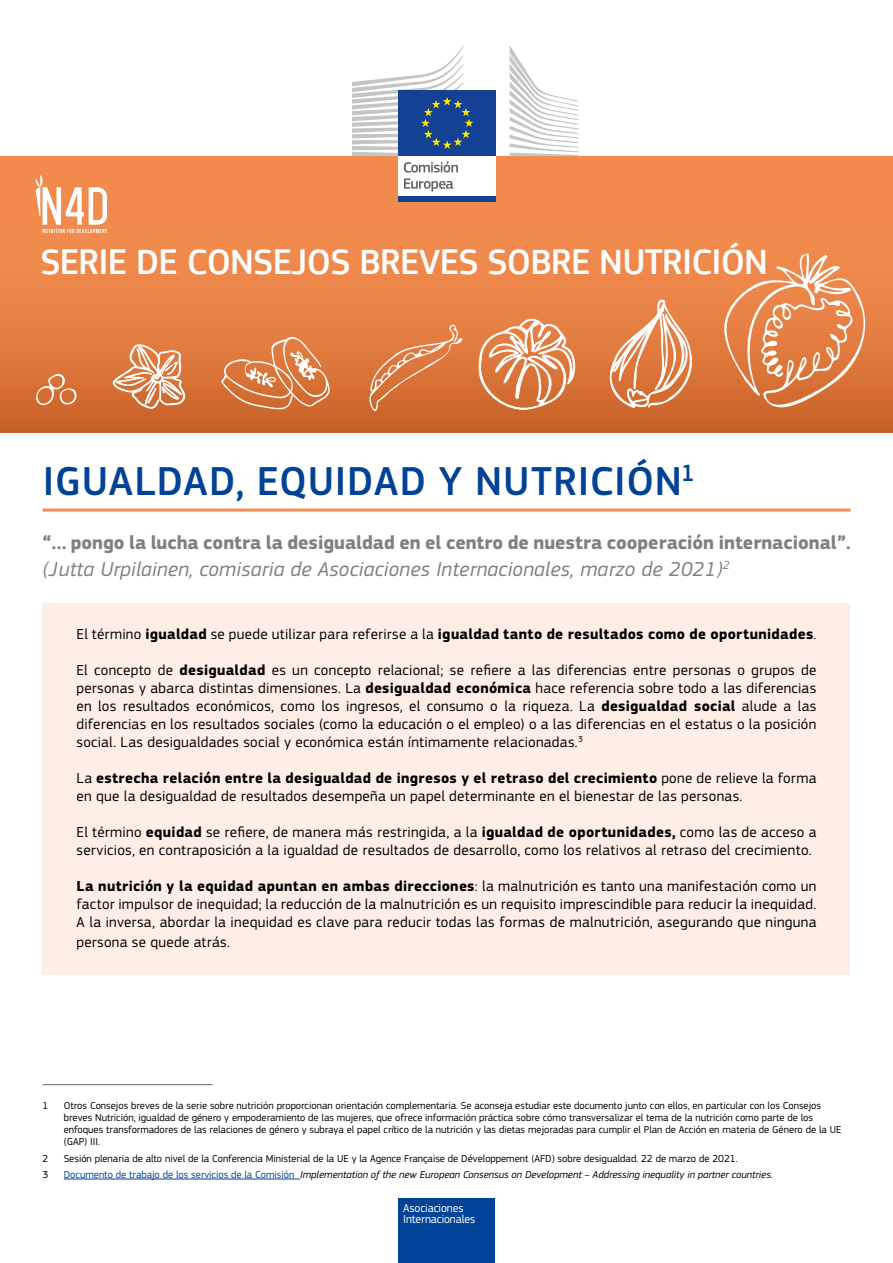
<style>
.page{position:relative;width:893px;height:1263px;background:#fff}
.page>*{position:absolute;margin:0;border:0;box-sizing:border-box;transform-origin:0 0}
.t1{font:500 42px "EC Square Sans Pro";letter-spacing:.02em;color:#004297}
.t2{font:500 36.75px "EC Square Sans Pro";letter-spacing:-.02em;color:#fff}
.t3{font:italic 21px "EC Square Sans Pro";letter-spacing:.01em;color:#808080}
.t4{font:700 19.5px "EC Square Sans Pro";color:#808080}
.t5{font:15px/18px "EC Square Sans Pro";letter-spacing:.02em;color:#000;text-align:justify}
.t6{font:700 15px "EC Square Sans Pro";letter-spacing:.025em;color:#000}
.t7{font:12px/10.5px "EC Square Sans Pro";letter-spacing:-.01em;color:#fff}
.t8{font:10.5px/12px "EC Square Sans Pro";color:#000}
.t9{font:italic 10.5px "EC Square Sans Pro";color:#000}
.s1{font-weight:400}
.s2{font-weight:700}
.s3{font-style:normal;color:#004297}
.s4{font-style:normal}
</style>
<div class="page">
<div style="left:0;top:156px;width:893px;height:276px;background:linear-gradient(to bottom,#fc9456,#d16b30)"></div>
<svg style="left:605px;top:299px;width:92px;height:111px;background:#e59465"></svg>
<svg style="left:475px;top:316px;width:101px;height:102px"></svg>
<svg style="left:367px;top:323px;width:100px;height:96px;background:#dc7c45"></svg>
<svg style="left:720px;top:253px;width:156px;height:170px;background:#e48b56"></svg>
<svg style="left:112px;top:344px;width:75px;height:66px"></svg>
<svg style="left:220px;top:336px;width:111px;height:77px;background:#de8754"></svg>
<svg style="left:31px;top:372px;width:48px;height:38px;background:#da804d"></svg>
<svg style="left:35px;top:175px;width:72px;height:58px"></svg>
<hr style="left:43px;top:509px;width:807px;height:3px;background:#f18a4f">
<div style="left:43px;top:603px;width:807px;height:63px;background:#feeee5"></div>
<div style="left:43px;top:639px;width:807px;height:135px;background:#feeee5"></div>
<div style="left:43px;top:747px;width:807px;height:81px;background:#feeee5"></div>
<div style="left:43px;top:801px;width:807px;height:81px;background:#feeee5"></div>
<div style="left:43px;top:855px;width:807px;height:120px;background:#feeee5"></div>
<hr style="left:43px;top:1084px;width:170px;height:1px;background:#666">
<hr style="left:64px;top:1179px;width:236px;height:1px;background:#004297">
<div style="left:398px;top:1198px;width:97px;height:65px;background:#004297"></div>
<div style="left:398px;top:154px;width:98px;height:43px;background:#fff"></div>
<div style="left:398px;top:91px;width:98px;height:65px;background:#144194"></div>
<div style="left:398px;top:196px;width:98px;height:6px;background:#144194"></div>
<svg style="left:510px;top:46px;width:68px;height:110px"></svg>
<svg style="left:352px;top:46px;width:121px;height:145px"></svg>
<h2 class="t2" style="left:40px;top:240px;width:729px">SERIE DE CONSEJOS BREVES SOBRE NUTRICIÓN</h2>
<h1 class="t1" style="left:43px;top:457px;width:654px">IGUALDAD, EQUIDAD Y NUTRICIÓN<sup>1</sup></h1>
<h3 class="t4" style="left:43px;top:531px;width:809px">“… pongo la lucha contra la desigualdad en el centro de nuestra cooperación internacional”.</h3>
<h3 class="t3" style="left:43px;top:557px;width:688px">(Jutta Urpilainen, comisaria de Asociaciones Internacionales, marzo de 2021)<sup>2</sup></h3>
<p class="t6" style="left:77px;top:625px;width:741px"><span class="s1">El término</span> igualdad <span class="s1">se puede utilizar para referirse a la</span> igualdad tanto de resultados como de oportunidades<span class="s1">.</span></p>
<p class="t5" style="left:77px;top:661px;width:741px">El concepto de <span class="s2">desigualdad</span> es un concepto relacional; se refiere a las diferencias entre personas o grupos de personas y abarca distintas dimensiones. La <span class="s2">desigualdad económica</span> hace referencia sobre todo a las diferencias en los resultados económicos, como los ingresos, el consumo o la riqueza. La <span class="s2">desigualdad social</span> alude a las diferencias en los resultados sociales (como la educación o el empleo) o a las diferencias en el estatus o la posición social. Las desigualdades social y económica están íntimamente relacionadas.<sup>3</sup></p>
<p class="t5" style="left:77px;top:769px;width:741px">La <span class="s2">estrecha relación entre la desigualdad de ingresos y el retraso del crecimiento</span> pone de relieve la forma en que la desigualdad de resultados desempeña un papel determinante en el bienestar de las personas.</p>
<p class="t5" style="left:77px;top:823px;width:741px">El término <span class="s2">equidad</span> se refiere, de manera más restringida, a la <span class="s2">igualdad de oportunidades,</span> como las de acceso a servicios, en contraposición a la igualdad de resultados de desarrollo, como los relativos al retraso del crecimiento.</p>
<p class="t5" style="left:77px;top:877px;width:741px"><span class="s2">La nutrición y la equidad apuntan en ambas direcciones</span>: la malnutrición es tanto una manifestación como un factor impulsor de inequidad; la reducción de la malnutrición es un requisito imprescindible para reducir la inequidad.<br>A la inversa, abordar la inequidad es clave para reducir todas las formas de malnutrición, asegurando que ninguna</p>
<p class="t5" style="left:77px;top:933px;width:155px">persona se quede atrás.</p>
<p class="t8" style="left:43px;top:1100px;width:7px">1</p>
<p class="t8" style="left:64px;top:1100px;width:779px">Otros Consejos breves de la serie sobre nutrición proporcionan orientación complementaria. Se aconseja estudiar este documento junto con ellos, en particular con los Consejos breves Nutrición, igualdad de género y empoderamiento de las mujeres, que ofrece información práctica sobre cómo transversalizar el tema de la nutrición como parte de los enfoques transformadores de las relaciones de género y subraya el papel crítico de la nutrición y las dietas mejoradas para cumplir el Plan de Acción en materia de Género de la UE (GAP) III.</p>
<p class="t8" style="left:43px;top:1152px;width:7px">2</p>
<p class="t8" style="left:64px;top:1152px;width:675px">Sesión plenaria de alto nivel de la Conferencia Ministerial de la UE y la Agence Française de Développement (AFD) sobre desigualdad. 22 de marzo de 2021.</p>
<p class="t8" style="left:43px;top:1168px;width:7px">3</p>
<p class="t9" style="left:64px;top:1168px;width:711px"><span class="s3">Documento de trabajo de los servicios de la Comisión</span> Implementation of the new European Consensus on Development – Addressing inequality in partner countries<span class="s4">.</span></p>
<p class="t7" style="left:403px;top:1203px;width:73px">Asociaciones<br>Internacionales</p>
</div>
